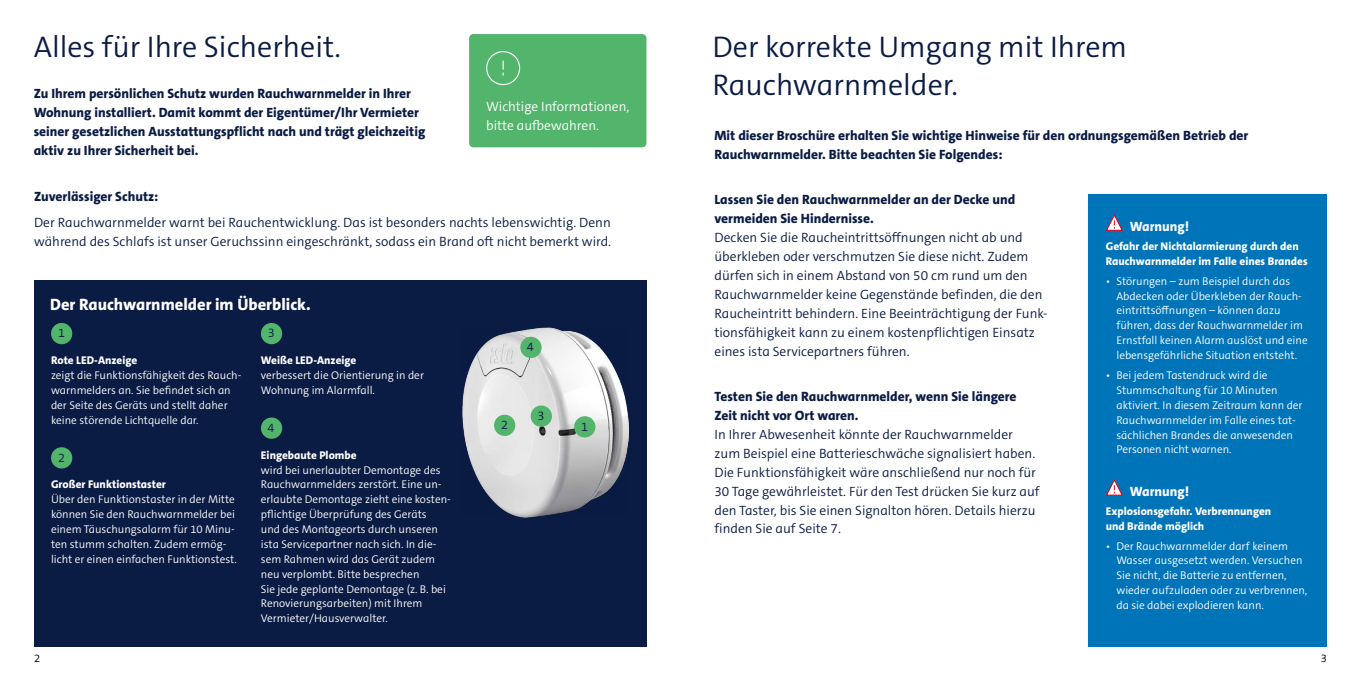
<style>
.page{position:relative;width:1361px;height:681px;background:#fff}
.page>*{position:absolute;margin:0;border:0;box-sizing:border-box;transform-origin:0 0}
.t1{font:30px/37.8px "The Sansfor Ista Sm Lt";color:#0a1b44}
.t2{font:800 16.5px "The Sansfor Ista";color:#fff}
.t3{font:13.5px/18.9px "The Sansfor Ista Sm Lt";color:#0a1b44}
.t4{font:800 13.5px/18.9px "The Sansfor Ista";color:#0a1b44}
.t5{font:13.5px/19px "The Sansfor Ista Sm Lt";color:#fff}
.t6{font:800 13.5px "The Sansfor Ista";color:#fff}
.t7{font:12.75px "The Sansfor Ista Sm Lt";color:#0a1b44}
.t8{font:12.6px "The Sansfor Ista Sm Lt";color:#0a1b44}
.t9{font:11.25px/14.9px "The Sansfor Ista Sm Lt";color:#fff}
.t10{font:800 11.25px/14.9px "The Sansfor Ista";color:#fff}
.t11{font:11.25px "The Sansfor Ista Sm Lt";color:#000}
</style>
<div class="page">
<div style="left:34px;top:280px;width:612px;height:366px;background:#0a1b44"></div>
<img style="left:463px;top:327px;width:166px;height:190px">
<div style="left:1089px;top:195px;width:238px;height:451px;background:#0074b9"></div>
<svg style="left:1106px;top:214px;width:17px;height:17px"></svg>
<svg style="left:1106px;top:479px;width:17px;height:17px"></svg>
<div style="left:574px;top:416px;width:21px;height:21px;background:#53b46c;border-radius:50%"></div>
<div style="left:520px;top:336px;width:21px;height:22px;background:#53b46c;border-radius:50%"></div>
<div style="left:494px;top:414px;width:21px;height:22px;background:#53b46c;border-radius:50%"></div>
<div style="left:531px;top:405px;width:21px;height:21px;background:#53b46c;border-radius:50%"></div>
<div style="left:469px;top:34px;width:177px;height:113px;background:#53b46c;border-radius:4px"></div>
<svg style="left:486px;top:51px;width:35px;height:35px"></svg>
<div style="left:51px;top:323px;width:21px;height:21px;background:#53b46c;border-radius:50%"></div>
<div style="left:51px;top:447px;width:21px;height:21px;background:#53b46c;border-radius:50%"></div>
<div style="left:261px;top:323px;width:21px;height:21px;background:#53b46c;border-radius:50%"></div>
<div style="left:261px;top:417px;width:21px;height:21px;background:#53b46c;border-radius:50%"></div>
<h1 class="t1" style="left:34px;top:28px;width:309px">Alles für Ihre Sicherheit.</h1>
<p class="t4" style="left:34px;top:84px;width:393px">Zu Ihrem persönlichen Schutz wurden Rauchwarnmelder in Ihrer Wohnung installiert. Damit kommt der Eigentümer/Ihr Vermieter seiner gesetzlichen Ausstattungspflicht nach und trägt gleichzeitig aktiv zu Ihrer Sicherheit bei.</p>
<h1 class="t1" style="left:712px;top:28px;width:416px">Der korrekte Umgang mit Ihrem<br>Rauchwarnmelder.</h1>
<p class="t4" style="left:714px;top:126px;width:535px">Mit dieser Broschüre erhalten Sie wichtige Hinweise für den ordnungsgemäßen Betrieb der<br>Rauchwarnmelder. Bitte beachten Sie Folgendes:</p>
<p class="t4" style="left:714px;top:190px;width:302px">Lassen Sie den Rauchwarnmelder an der Decke und vermeiden Sie Hindernisse.</p>
<p class="t3" style="left:714px;top:228px;width:335px">Decken Sie die Raucheintrittsöffnungen nicht ab und überkleben oder verschmutzen Sie diese nicht. Zudem dürfen sich in einem Abstand von 50 cm rund um den Rauchwarnmelder keine Gegenstände befinden, die den Raucheintritt behindern. Eine Beeinträchtigung der Funk&shy;tionsfähigkeit kann zu einem kostenpflichtigen Einsatz eines ista Servicepartners führen.</p>
<p class="t4" style="left:714px;top:387px;width:304px">Testen Sie den Rauchwarnmelder, wenn Sie längere<br>Zeit nicht vor Ort waren.</p>
<p class="t3" style="left:714px;top:425px;width:327px">In Ihrer Abwesenheit könnte der Rauchwarnmelder zum Beispiel eine Batterieschwäche signalisiert haben.<br>Die Funktionsfähigkeit wäre anschließend nur noch für 30 Tage gewährleistet. Für den Test drücken Sie kurz auf den Taster, bis Sie einen Signalton hören. Details hierzu finden Sie auf Seite 7.</p>
<p class="t5" style="left:486px;top:97px;width:145px">Wichtige Informationen, bitte aufbewahren.</p>
<p class="t4" style="left:34px;top:186px;width:126px">Zuverlässiger Schutz:</p>
<p class="t3" style="left:34px;top:213px;width:579px">Der Rauchwarnmelder warnt bei Rauchentwicklung. Das ist besonders nachts lebenswichtig. Denn während des Schlafs ist unser Geruchssinn eingeschränkt, sodass ein Brand oft nicht bemerkt wird.</p>
<p class="t6" style="left:1129px;top:217px;width:61px">Warnung!</p>
<p class="t10" style="left:1106px;top:239px;width:203px">Gefahr der Nichtalarmierung durch den<br>Rauchwarnmelder im Falle eines Brandes</p>
<p class="t9" style="left:1116px;top:273px;width:193px;text-indent:-11px">• Störungen – zum Beispiel durch das Abdecken oder Überkleben der Rauch&shy;eintrittsöffnungen – können dazu führen, dass der Rauchwarnmelder im Ernstfall keinen Alarm auslöst und eine lebensgefährliche Situation entsteht.</p>
<p class="t9" style="left:1116px;top:368px;width:188px;text-indent:-11px">• Bei jedem Tastendruck wird die<br>Stummschaltung für 10 Minuten aktiviert. In diesem Zeitraum kann der<br>Rauchwarnmelder im Falle eines tat&shy;sächlichen Brandes die anwesenden<br>Personen nicht warnen.</p>
<p class="t6" style="left:1129px;top:482px;width:61px">Warnung!</p>
<p class="t10" style="left:1106px;top:503px;width:167px">Explosionsgefahr. Verbrennungen und Brände möglich</p>
<p class="t9" style="left:1116px;top:538px;width:192px;text-indent:-11px">• Der Rauchwarnmelder darf keinem Wasser ausgesetzt werden. Versuchen Sie nicht, die Batterie zu entfernen, wieder aufzuladen oder zu verbrennen, da sie dabei explodieren kann.</p>
<h2 class="t2" style="left:50px;top:294px;width:262px">Der Rauchwarnmelder im Überblick.</h2>
<p class="t7" style="left:268px;top:325px;width:9px">3</p>
<p class="t10" style="left:261px;top:353px;width:97px">Weiße LED-Anzeige</p>
<p class="t9" style="left:261px;top:368px;width:165px">verbessert die Orientierung in der<br>Wohnung im Alarmfall.</p>
<p class="t8" style="left:267px;top:419px;width:8px">4</p>
<p class="t10" style="left:261px;top:447px;width:97px">Eingebaute Plombe</p>
<p class="t9" style="left:261px;top:462px;width:191px">wird bei unerlaubter Demontage des Rauchwarnmelders zerstört. Eine un&shy;erlaubte Demontage zieht eine kosten&shy;pflichtige Überprüfung des Geräts<br>und des Montageorts durch unseren ista Servicepartner nach sich. In die&shy;sem Rahmen wird das Gerät zudem neu verplombt. Bitte besprechen<br>Sie jede geplante Demontage (z. B. bei Renovierungsarbeiten) mit Ihrem Vermieter/Hausverwalter.</p>
<p class="t8" style="left:58px;top:325px;width:8px">1</p>
<p class="t10" style="left:51px;top:353px;width:88px">Rote LED-Anzeige</p>
<p class="t9" style="left:51px;top:368px;width:192px">zeigt die Funktionsfähigkeit des Rauch&shy;warnmelders an. Sie befindet sich an der Seite des Geräts und stellt daher keine störende Lichtquelle dar.</p>
<p class="t8" style="left:58px;top:449px;width:8px">2</p>
<p class="t10" style="left:51px;top:477px;width:116px">Großer Funktionstaster</p>
<p class="t9" style="left:51px;top:492px;width:187px">Über den Funktionstaster in der Mitte können Sie den Rauchwarnmelder bei einem Täuschungsalarm für 10 Minu&shy;ten stumm schalten. Zudem ermög&shy;licht er einen einfachen Funktionstest.</p>
<p class="t8" style="left:527px;top:339px;width:8px">4</p>
<p class="t7" style="left:537px;top:407px;width:9px">3</p>
<p class="t8" style="left:501px;top:416px;width:8px">2</p>
<p class="t8" style="left:581px;top:418px;width:8px">1</p>
<p class="t11" style="left:34px;top:650px;width:8px">2</p>
<p class="t11" style="left:1320px;top:650px;width:8px">3</p>
</div>
